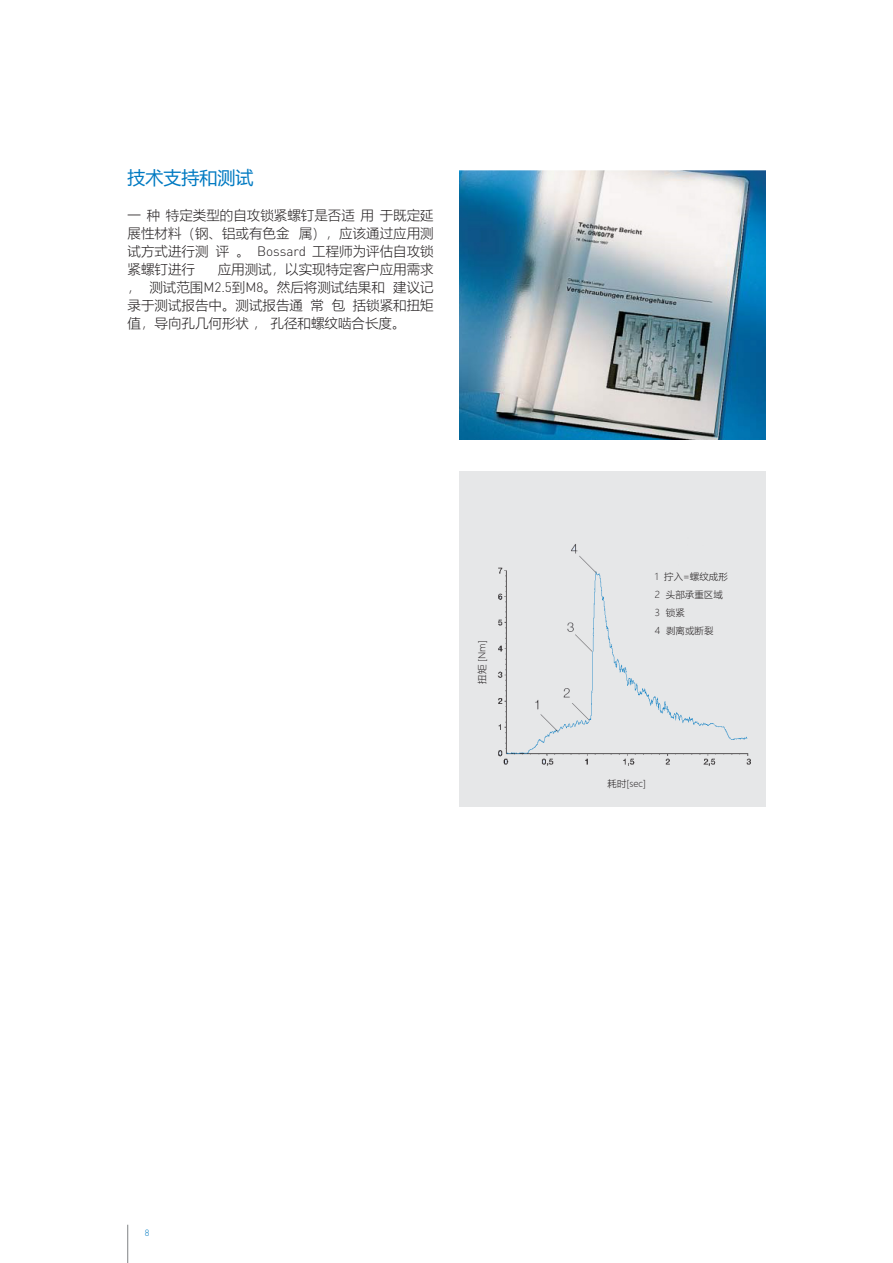
<style>
.page{position:relative;width:893px;height:1263px;background:#fff}
.page>*{position:absolute;margin:0;border:0;box-sizing:border-box;transform-origin:0 0}
.t1{font:18px "Microsoft Ya Hei";color:#007ac2}
.t2{font:300 13.5px/18px "Microsoft Ya Hei";color:#231f20;text-align:justify}
.t3{font:300 9.45px/18px "Microsoft Ya Hei";letter-spacing:.005em;color:#231f20}
.t4{font:300 9px "DINOT";color:#007ac2}
.s1{font-family:"DINOT"}
</style>
<div class="page">
<hr style="left:127px;top:1225px;width:1px;height:38px;background:#808285">
<div style="left:459px;top:472px;width:306px;height:334px;background:#e6e7e8"></div>
<img style="left:460px;top:170px;width:305px;height:269px">
<h1 class="t1" style="left:128px;top:165px;width:127px">技术支持和测试</h1>
<p class="t2" style="left:128px;top:206px;width:308px">一种特定类型的自攻锁紧螺钉是否适用于既定延展性材料（钢、铝或有色金 属），应该通过应用测试方式进行测评。 <span class="s1">Bossard</span> 工程师为评估自攻锁紧螺钉进行</p>
<p class="t2" style="left:128px;top:260px;width:308px;text-indent:90px">应用测试，以实现特定客户应用需求， 测试范围<span class="s1">M2.5</span>到<span class="s1">M8</span>。然后将测试结果和 建议记录于测试报告中。测试报告通常包括锁紧和扭矩值，导向孔几何形状，孔径和螺纹啮合长度。</p>
<p class="t3" style="left:473px;top:684px;width:45px;rotate:-90deg">扭矩 [Nm]</p>
<p class="t3" style="left:655px;top:567px;width:74px">1 拧入=螺纹成形<br>2 头部承重区域<br>3 锁紧<br>4 剥离或断裂</p>
<p class="t3" style="left:607px;top:774px;width:40px">耗时[sec]</p>
<p class="t4" style="left:145px;top:1227px;width:6px">8</p>
</div>
